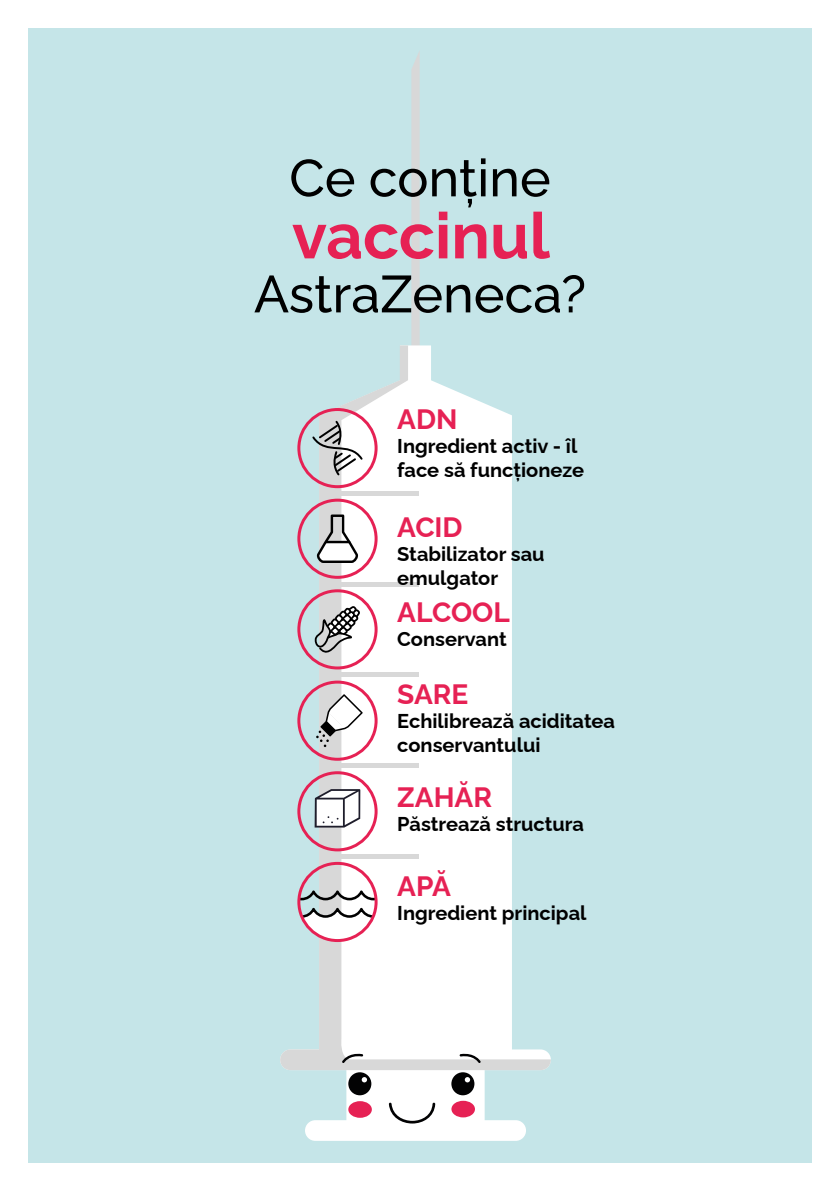
<style>
.page{position:relative;width:840px;height:1191px;background:#fff}
.page>*{position:absolute;margin:0;border:0;box-sizing:border-box;transform-origin:0 0}
.t1{font:700 64px "Raleway";color:#e62154}
.t2{font:500 52px "Raleway";color:#000}
.t3{font:700 28px "Raleway";color:#e62154}
.t4{font:700 20px/24px "Raleway";color:#000}
</style>
<div class="page">
<div style="left:28px;top:28px;width:783px;height:1134px;background:#c5e5e8"></div>
<div style="left:411px;top:53px;width:8px;height:292px;background:#d8d8d8"></div>
<div style="left:305px;top:1120px;width:220px;height:20px;background:#fff;border-radius:10px"></div>
<svg style="left:280px;top:345px;width:270px;height:725px;fill:#fff"></svg>
<div style="left:322px;top:491px;width:97px;height:5px;background:#d8d8d8"></div>
<div style="left:322px;top:581px;width:97px;height:5px;background:#d8d8d8"></div>
<div style="left:322px;top:672px;width:97px;height:5px;background:#d8d8d8"></div>
<div style="left:322px;top:763px;width:97px;height:5px;background:#d8d8d8"></div>
<div style="left:322px;top:853px;width:97px;height:5px;background:#d8d8d8"></div>
<div style="left:348px;top:1072px;width:23px;height:23px;background:#020203;border-radius:50%"></div>
<svg style="left:361px;top:1077px;width:6px;height:5px"></svg>
<div style="left:451px;top:1072px;width:23px;height:23px;background:#020203;border-radius:50%"></div>
<svg style="left:464px;top:1077px;width:6px;height:5px"></svg>
<div style="left:348px;top:1101px;width:23px;height:16px;background:#e62154;border-radius:50%"></div>
<div style="left:451px;top:1100px;width:23px;height:17px;background:#e62154;border-radius:50%"></div>
<svg style="left:342px;top:1052px;width:21px;height:11px"></svg>
<svg style="left:459px;top:1052px;width:21px;height:11px"></svg>
<svg style="left:388px;top:1102px;width:47px;height:21px"></svg>
<svg style="left:299px;top:886px;width:77px;height:54px;background:#d2ccd0"></svg>
<div style="left:297px;top:862px;width:80px;height:80px;border:3px solid #e62154;border-radius:50%"></div>
<div style="left:297px;top:771px;width:80px;height:80px;border:3px solid #e62154;border-radius:50%"></div>
<svg style="left:314px;top:789px;width:46px;height:38px;background:#cbcccf"></svg>
<div style="left:297px;top:408px;width:80px;height:80px;border:3px solid #e62154;border-radius:50%"></div>
<svg style="left:310px;top:419px;width:54px;height:58px"></svg>
<div style="left:297px;top:680px;width:80px;height:80px;border:3px solid #e62154;border-radius:50%"></div>
<svg style="left:316px;top:694px;width:46px;height:53px;background:#d1d3d4"></svg>
<div style="left:297px;top:498px;width:80px;height:81px;border:3px solid #e62154;border-radius:50%"></div>
<svg style="left:317px;top:513px;width:44px;height:51px;background:#c8caca"></svg>
<hr style="left:326px;top:541px;width:23px;height:2px;background:#000">
<div style="left:297px;top:589px;width:80px;height:80px;border:3px solid #e62154;border-radius:50%"></div>
<svg style="left:313px;top:604px;width:48px;height:52px;background:#b2b6b6"></svg>
<h2 class="t2" style="left:289px;top:136px;width:263px">Ce conține</h2>
<h1 class="t1" style="left:292px;top:185px;width:259px">vaccinul</h1>
<h2 class="t2" style="left:254px;top:252px;width:333px">AstraZeneca?</h2>
<h3 class="t3" style="left:397px;top:397px;width:62px">ADN</h3>
<p class="t4" style="left:397px;top:432px;width:188px">Ingredient activ - îl face să funcționeze</p>
<h3 class="t3" style="left:397px;top:505px;width:67px">ACID</h3>
<p class="t4" style="left:397px;top:540px;width:149px">Stabilizator sau emulgator</p>
<h3 class="t3" style="left:397px;top:590px;width:114px">ALCOOL</h3>
<p class="t4" style="left:397px;top:625px;width:111px">Conservant</p>
<h3 class="t3" style="left:397px;top:672px;width:72px">SARE</h3>
<p class="t4" style="left:397px;top:707px;width:219px">Echilibrează aciditatea conservantului</p>
<h3 class="t3" style="left:397px;top:775px;width:96px">ZAHĂR</h3>
<p class="t4" style="left:397px;top:810px;width:188px">Păstrează structura</p>
<h3 class="t3" style="left:397px;top:863px;width:55px">APĂ</h3>
<p class="t4" style="left:397px;top:898px;width:191px">Ingredient principal</p>
</div>
